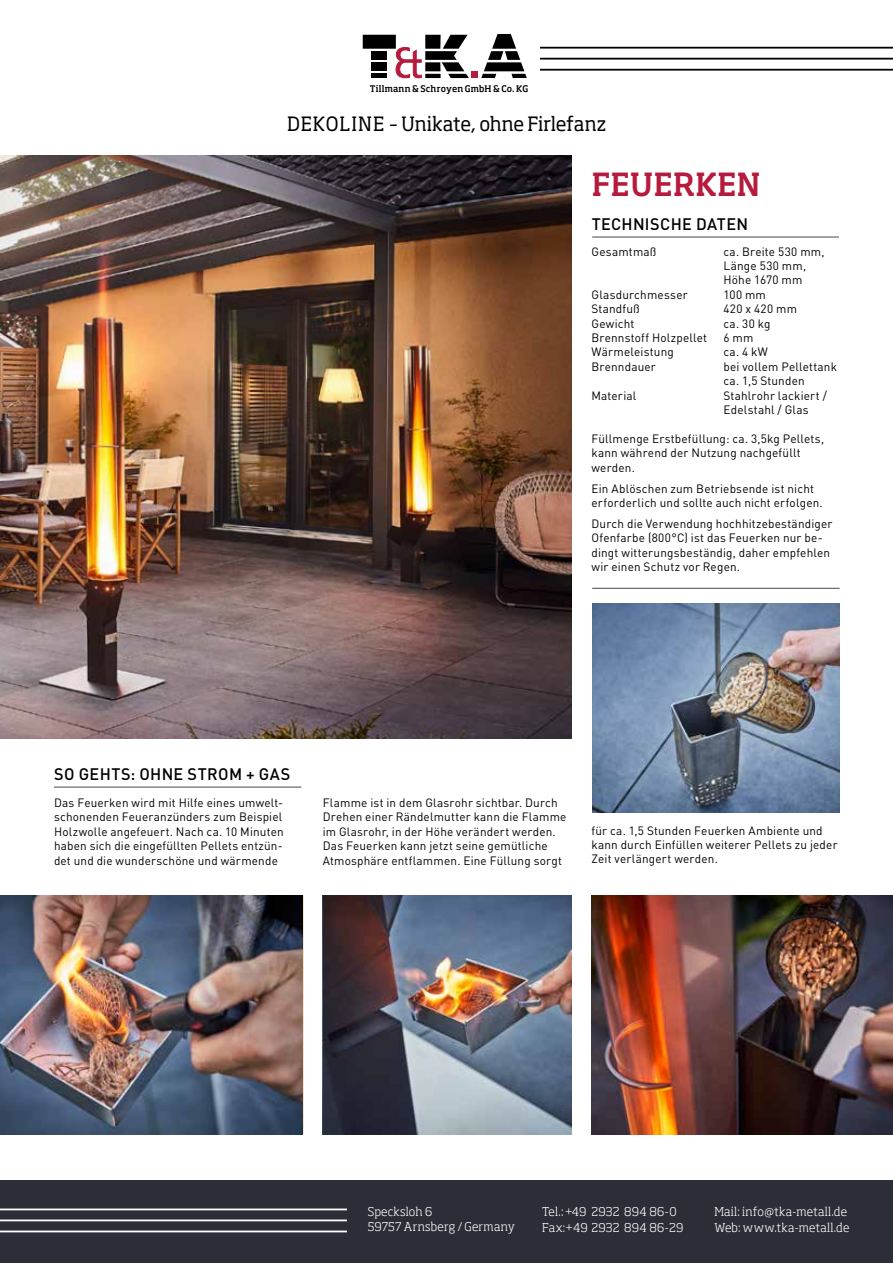
<style>
.page{position:relative;width:893px;height:1263px;background:#fff}
.page>*{position:absolute;margin:0;border:0;box-sizing:border-box;transform-origin:0 0}
.t1{font:500 31.5px "Soho Std";letter-spacing:.01em;color:#b61a3d;scale:.96 1}
.t2{font:19.5px "Soho Std";color:#000;scale:.96 1}
.t3{font:500 16.5px "DIN Pro";letter-spacing:.02em;color:#000}
.t4{font:12px/14.4px "DIN Pro";letter-spacing:.015em;color:#000}
.t5{font:300 12px/16.5px "Soho Std";letter-spacing:.02em;color:#fff}
.t6{font:500 9px "Soho Std";letter-spacing:.02em;color:#000;scale:.96 1}
</style>
<div class="page">
<img style="left:0;top:155px;width:571px;height:583px">
<hr style="left:592px;top:237px;width:247px;height:1px;background:#484847">
<hr style="left:54px;top:787px;width:247px;height:1px;background:#484847">
<div style="left:0;top:1180px;width:893px;height:83px;background:#2b2e36"></div>
<hr style="left:0;top:1219px;width:347px;height:2px;background:#fff">
<hr style="left:0;top:1208px;width:347px;height:2px;background:#fff">
<hr style="left:0;top:1230px;width:347px;height:2px;background:#fff">
<div style="left:471px;top:71px;width:7px;height:7px;background:#b61a3d"></div>
<svg style="left:481px;top:34px;width:46px;height:44px"></svg>
<svg style="left:363px;top:35px;width:106px;height:43px"></svg>
<div style="left:425px;top:35px;width:16px;height:14px;background:#000"></div>
<hr style="left:425px;top:74px;width:16px;height:4px;background:#000">
<hr style="left:540px;top:58px;width:353px;height:2px;background:#000">
<hr style="left:540px;top:47px;width:353px;height:2px;background:#000">
<hr style="left:540px;top:69px;width:353px;height:2px;background:#000">
<img style="left:591px;top:895px;width:302px;height:239px">
<img style="left:323px;top:895px;width:248px;height:239px">
<img style="left:592px;top:604px;width:248px;height:208px">
<img style="left:0;top:895px;width:303px;height:239px">
<hr style="left:592px;top:588px;width:248px;height:1px;background:#484847">
<p class="t6" style="left:370px;top:83px;width:167px">Tillmann &amp; Schroyen GmbH &amp; Co. KG</p>
<h2 class="t2" style="left:287px;top:111px;width:334px">DEKOLINE – Unikate, ohne Firlefanz</h2>
<h1 class="t1" style="left:592px;top:165px;width:177px">FEUERKEN</h1>
<h3 class="t3" style="left:592px;top:211px;width:158px">TECHNISCHE DATEN</h3>
<p class="t4" style="left:591px;top:243px;width:66px">Gesamtmaß</p>
<p class="t4" style="left:723px;top:243px;width:103px">ca. Breite 530 mm,<br>Länge 530 mm,<br>Höhe 1670 mm</p>
<p class="t4" style="left:591px;top:286px;width:98px">Glasdurchmesser</p>
<p class="t4" style="left:723px;top:286px;width:44px">100 mm</p>
<p class="t4" style="left:591px;top:300px;width:50px">Standfuß</p>
<p class="t4" style="left:723px;top:300px;width:75px">420 x 420 mm</p>
<p class="t4" style="left:591px;top:315px;width:44px">Gewicht</p>
<p class="t4" style="left:723px;top:315px;width:48px">ca. 30 kg</p>
<p class="t4" style="left:591px;top:329px;width:117px">Brennstoff Holzpellet</p>
<p class="t4" style="left:723px;top:329px;width:31px">6 mm</p>
<p class="t4" style="left:591px;top:344px;width:84px">Wärmeleistung</p>
<p class="t4" style="left:723px;top:344px;width:46px">ca. 4 kW</p>
<p class="t4" style="left:591px;top:358px;width:66px">Brenndauer</p>
<p class="t4" style="left:723px;top:358px;width:115px">bei vollem Pellettank ca. 1,5 Stunden</p>
<p class="t4" style="left:591px;top:387px;width:46px">Material</p>
<p class="t4" style="left:723px;top:387px;width:105px">Stahlrohr lackiert /<br>Edelstahl / Glas</p>
<p class="t4" style="left:591px;top:430px;width:234px">Füllmenge Erstbefüllung: ca. 3,5kg Pellets, kann während der Nutzung nachgefüllt werden.</p>
<p class="t4" style="left:591px;top:480px;width:233px">Ein Ablöschen zum Betriebsende ist nicht erforderlich und sollte auch nicht erfolgen.</p>
<p class="t4" style="left:591px;top:515px;width:242px">Durch die Verwendung hochhitzebeständiger Ofenfarbe (800°C) ist das Feuerken nur be&shy;dingt witterungsbeständig, daher empfehlen wir einen Schutz vor Regen.</p>
<h3 class="t3" style="left:54px;top:760px;width:238px">SO GEHTS: OHNE STROM + GAS</h3>
<p class="t4" style="left:54px;top:794px;width:231px;text-align:justify">Das Feuerken wird mit Hilfe eines umwelt&shy;schonenden Feueranzünders zum Beispiel Holzwolle angefeuert. Nach ca. 10 Minuten haben sich die eingefüllten Pellets entzün&shy;det und die wunderschöne und wärmende</p>
<p class="t4" style="left:323px;top:794px;width:245px">Flamme ist in dem Glasrohr sichtbar. Durch Drehen einer Rändelmutter kann die Flamme im Glasrohr, in der Höhe verändert werden.<br>Das Feuerken kann jetzt seine gemütliche Atmosphäre entflammen. Eine Füllung sorgt</p>
<p class="t4" style="left:591px;top:822px;width:248px">für ca. 1,5 Stunden Feuerken Ambiente und kann durch Einfüllen weiterer Pellets zu jeder<br>Zeit verlängert werden.</p>
<p class="t5" style="left:368px;top:1204px;width:149px;line-height:15px">Specksloh 6<br>59757 Arnsberg / Germany</p>
<p class="t5" style="left:542px;top:1203px;width:143px">Tel.:+49 2932 894 86-0<br>Fax:+49 2932 894 86-29</p>
<p class="t5" style="left:714px;top:1203px;width:136px">Mail: info@tka-metall.de<br>Web: www.tka-metall.de</p>
</div>
